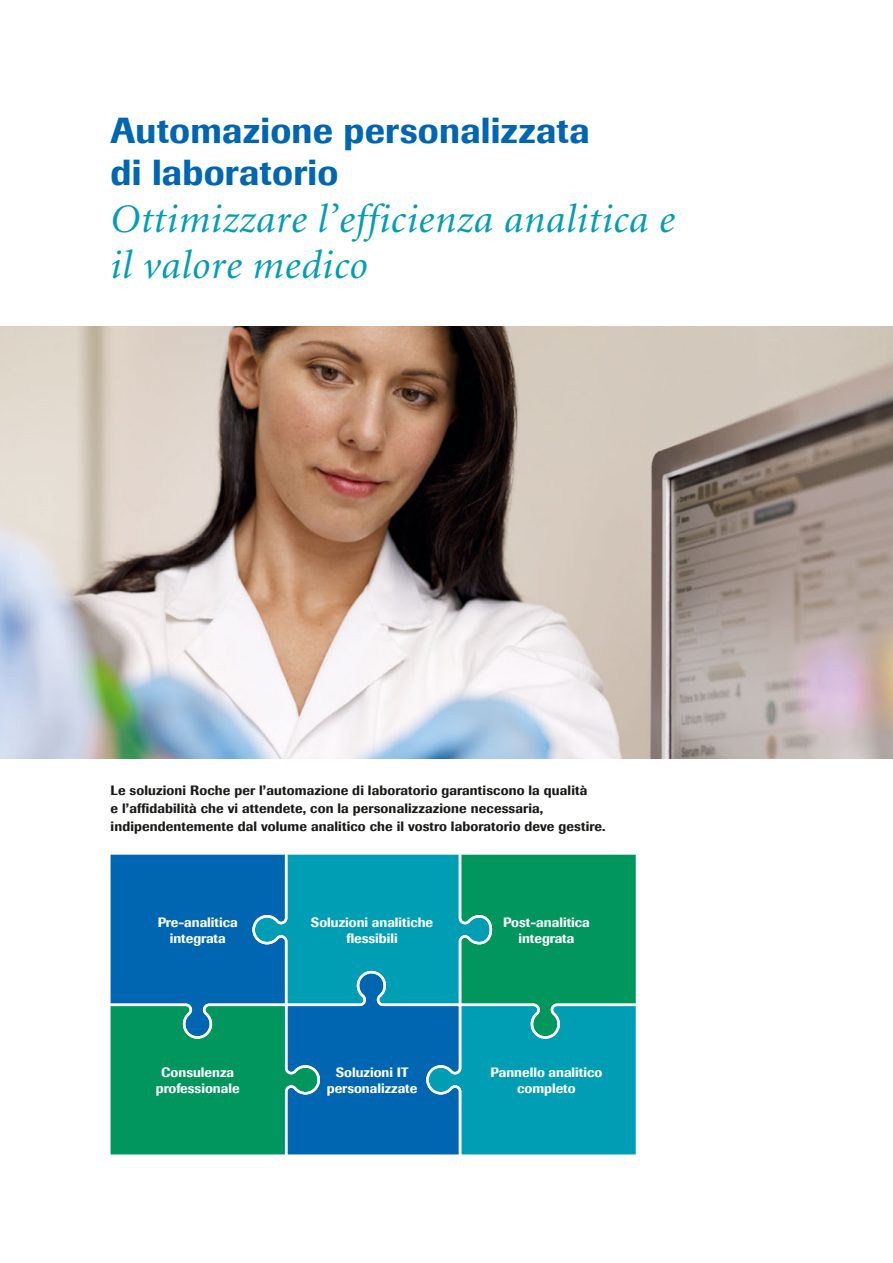
<style>
.page{position:relative;width:893px;height:1263px;background:#fff}
.page>*{position:absolute;margin:0;border:0;box-sizing:border-box;transform-origin:0 0}
.Layout_SubTitleStyle{font:italic 40.5px "Minion";letter-spacing:.02em;color:#009eb5}
.Layout_TitleStyle_Im{font:500 36px/42px "Imago";letter-spacing:.01em;color:#0066b2}
._4_Highlighted_text{font:500 13.5px "Imago";letter-spacing:.01em;color:#1a1a18}
.t1{font:500 13.5px/16.2px "Imago";color:#fff;text-align:center}
</style>
<div class="page">
<svg style="left:111px;top:855px;width:525px;height:300px;background:#078c9a"></svg>
<img style="left:0;top:327px;width:893px;height:432px">
<p class="Layout_TitleStyle_Im" style="left:111px;top:110px;width:481px">Automazione personalizzata di laboratorio</p>
<p class="Layout_SubTitleStyle" style="left:111px;top:199px;width:566px">Ottimizzare l’efficienza analitica e</p>
<p class="Layout_SubTitleStyle" style="left:111px;top:245px;width:259px">il valore medico</p>
<p class="_4_Highlighted_text" style="left:111px;top:782px;width:478px">Le soluzioni Roche per l’automazione di laboratorio garantiscono la qualità</p>
<p class="_4_Highlighted_text" style="left:111px;top:800px;width:434px">e l’affdabilità che vi attendete, con la personalizzazione necessaria,</p>
<p class="_4_Highlighted_text" style="left:111px;top:818px;width:496px">indipendentemente dal volume analitico che il vostro laboratorio deve gestire.</p>
<p class="t1" style="left:158px;top:914px;width:81px">Pre-analitica integrata</p>
<p class="t1" style="left:311px;top:914px;width:124px">Soluzioni analitiche fessibili</p>
<p class="t1" style="left:503px;top:914px;width:88px">Post-analitica integrata</p>
<p class="t1" style="left:161px;top:1064px;width:74px">Consulenza</p>
<p class="t1" style="left:156px;top:1080px;width:85px">professionale</p>
<p class="t1" style="left:327px;top:1064px;width:92px">Soluzioni IT personalizzate</p>
<p class="t1" style="left:491px;top:1064px;width:113px">Pannello analitico completo</p>
</div>
